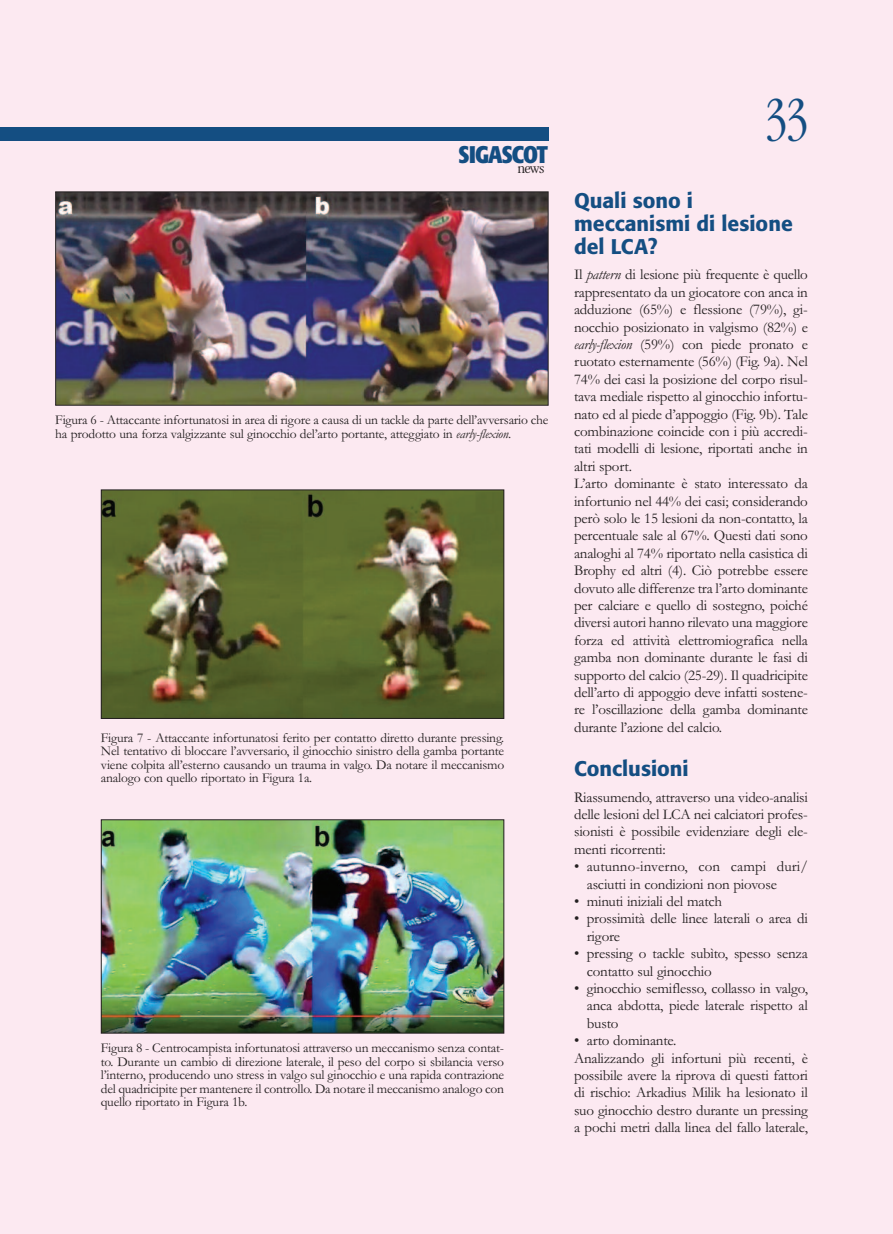
<style>
.page{position:relative;width:893px;height:1234px;background:#fff}
.page>*{position:absolute;margin:0;border:0;box-sizing:border-box;transform-origin:0 0}
.t1{font:300 49.5px "Garamond Cond";color:#144e82}
.t2{font:700 condensed 23.85px "Formata";letter-spacing:-.04em;color:#144e82}
.t3{font:500 21px/22.6px "Formata";color:#144e82}
.t4{font:15px/17.4px "Garamond";letter-spacing:-.015em;color:#231f20}
.t5{font:13.5px/13.5px "Garamond";letter-spacing:-.015em;color:#231f20;text-align:justify}
.t6{font:300 12.45px "Garamond Cond";color:#231f20;scale:1.12 1}
.s1{font-style:italic}
</style>
<div class="page">
<div style="left:0;top:0;width:893px;height:1233px;background:#fce9f1"></div>
<div style="left:0;top:127px;width:549px;height:13px;background:#144e82"></div>
<img style="left:57px;top:193px;width:489px;height:210px">
<div style="left:55px;top:191px;width:493px;height:214px;border:1px solid #231f20"></div>
<img style="left:103px;top:821px;width:399px;height:210px">
<div style="left:101px;top:819px;width:403px;height:214px;border:1px solid #231f20"></div>
<img style="left:103px;top:491px;width:399px;height:225px">
<div style="left:101px;top:489px;width:403px;height:229px;border:1px solid #231f20"></div>
<h2 class="t2" style="left:459px;top:145px;width:91px">SIGASCOT</h2>
<p class="t6" style="left:517px;top:161px;width:25px">news</p>
<p class="t5" style="left:55px;top:412px;width:495px">Figura 6 - Attaccante infortunatosi in area di rigore a causa di un tackle da parte dell’avversario che ha prodotto una forza valgizzante sul ginocchio del’arto portante, atteggiato in <span class="s1">early-flexion.</span></p>
<p class="t5" style="left:101px;top:730px;width:405px">Figura 7 - Attaccante infortunatosi ferito per contatto diretto durante pressing.<br>Nel tentativo di bloccare l’avversario, il ginocchio sinistro della gamba portante viene colpita all’esterno causando un trauma in valgo. Da notare il meccanismo analogo con quello riportato in Figura 1a.</p>
<p class="t5" style="left:101px;top:1040px;width:405px">Figura 8 - Centrocampista infortunatosi attraverso un meccanismo senza contat&shy;to. Durante un cambio di direzione laterale, il peso del corpo si sbilancia verso l’interno, producendo uno stress in valgo sul ginocchio e una rapida contrazione del quadricipite per mantenere il controllo. Da notare il meccanismo analogo con quello riportato in Figura 1b.</p>
<h1 class="t1" style="left:765px;top:90px;width:44px">33</h1>
<h3 class="t3" style="left:574px;top:191px;width:220px">Quali sono i meccanismi di lesione del LCA?</h3>
<p class="t4" style="left:574px;top:265px;width:235px">Il <span class="s1">pattern</span> di lesione più frequente è quello rappresentato da un giocatore con anca in adduzione (65%) e flessione (79%), gi&shy;nocchio posizionato in valgismo (82%) e <span class="s1">early-flexion</span> (59%) con piede pronato e ruotato esternamente (56%) (Fig. 9a). Nel 74% dei casi la posizione del corpo risul&shy;tava mediale rispetto al ginocchio infortu&shy;nato ed al piede d’appoggio (Fig. 9b). Tale combinazione coincide con i più accredi&shy;tati modelli di lesione, riportati anche in altri sport.<br>L’arto dominante è stato interessato da infortunio nel 44% dei casi; considerando però solo le 15 lesioni da non-contatto, la percentuale sale al 67%. Questi dati sono analoghi al 74% riportato nella casistica di Brophy ed altri (4). Ciò potrebbe essere dovuto alle differenze tra l’arto dominante per calciare e quello di sostegno, poiché diversi autori hanno rilevato una maggiore forza ed attività elettromiografica nella gamba non dominante durante le fasi di supporto del calcio (25-29). Il quadricipite dell’arto di appoggio deve infatti sostene&shy;re l’oscillazione della gamba dominante durante l’azione del calcio.</p>
<h3 class="t3" style="left:574px;top:758px;width:116px">Conclusioni</h3>
<p class="t4" style="left:574px;top:787px;width:235px;text-align:justify">Riassumendo, attraverso una video-analisi delle lesioni del LCA nei calciatori profes&shy;sionisti è possibile evidenziare degli ele&shy;menti ricorrenti:</p>
<p class="t4" style="left:587px;top:857px;width:223px;text-indent:-13px">• autunno-inverno, con campi duri/ asciutti in condizioni non piovose</p>
<p class="t4" style="left:574px;top:891px;width:149px">• minuti iniziali del match</p>
<p class="t4" style="left:587px;top:909px;width:223px;text-indent:-13px">• prossimità delle linee laterali o area di rigore</p>
<p class="t4" style="left:587px;top:944px;width:223px;text-indent:-13px">• pressing o tackle subìto, spesso senza contatto sul ginocchio</p>
<p class="t4" style="left:587px;top:978px;width:223px;text-align:justify;text-indent:-13px">• ginocchio semiflesso, collasso in valgo, anca abdotta, piede laterale rispetto al busto</p>
<p class="t4" style="left:574px;top:1031px;width:235px">• arto dominante.<br>Analizzando gli infortuni più recenti, è possibile avere la riprova di questi fattori di rischio: Arkadius Milik ha lesionato il suo ginocchio destro durante un pressing a pochi metri dalla linea del fallo laterale,</p>
</div>
